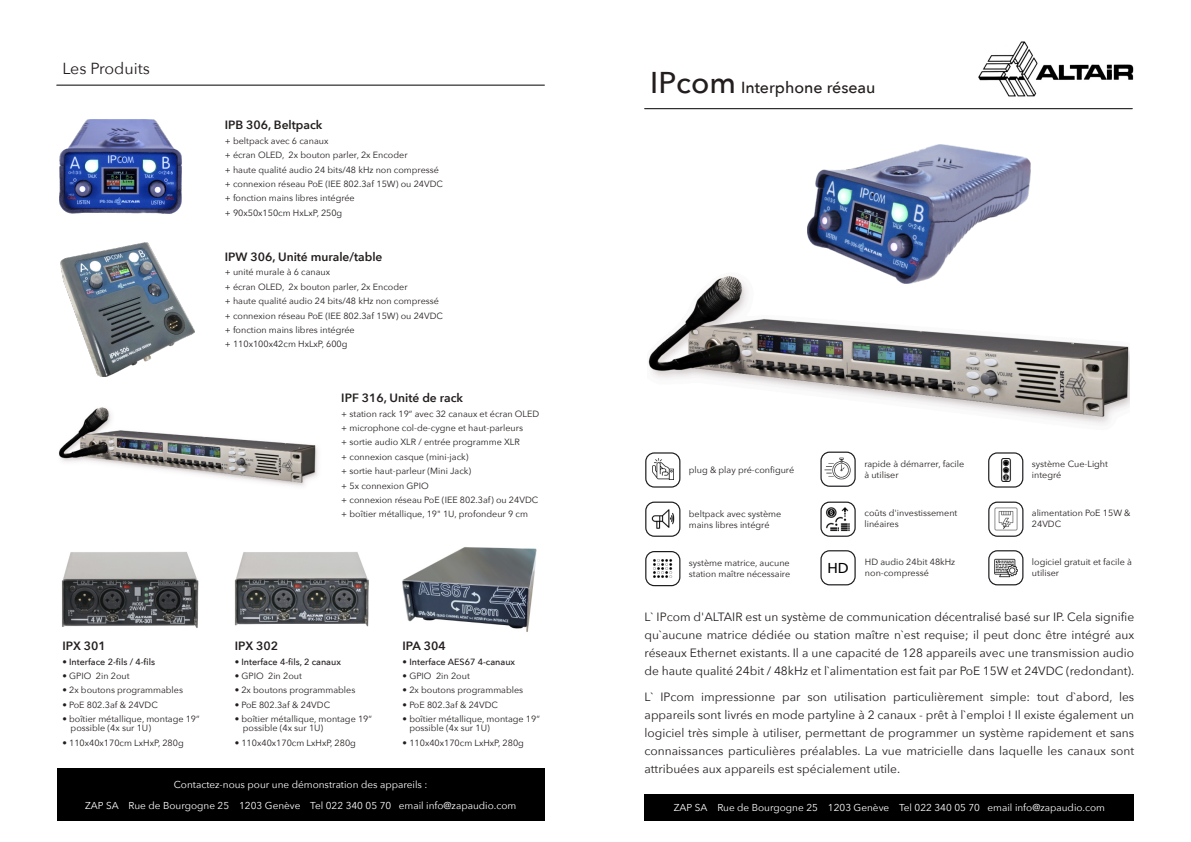
<style>
.page{position:relative;width:1191px;height:842px;background:#fff}
.page>*{position:absolute;margin:0;border:0;box-sizing:border-box;transform-origin:0 0}
.t1{font:500 30px "Avenir Next";color:#231e1d}
.t2{font:500 16px "Avenir Next";color:#231e1d}
.t3{font:16px "Avenir Next";color:#231e1d}
.t4{font:500 14.3px "Avenir Next";color:#000}
.t5{font:12px "Avenir Next";color:#231e1d}
.t6{font:600 12px "Avenir Next";color:#231e1d}
.t7{font:10px "Avenir Next";color:#fff}
.t8{font:9px "Avenir Next";color:#231e1d}
.t9{font:500 9px "Avenir Next";color:#231e1d}
.s1{font-weight:400}
</style>
<div class="page">
<img style="left:978px;top:41px;width:156px;height:56px">
<hr style="left:57px;top:85px;width:487px;height:1px;background:#000">
<hr style="left:644px;top:108px;width:488px;height:1px;background:#000">
<div style="left:57px;top:768px;width:487px;height:53px;background:#000"></div>
<div style="left:644px;top:794px;width:490px;height:27px;background:#000"></div>
<img style="left:62px;top:552px;width:137px;height:76px">
<img style="left:234px;top:552px;width:135px;height:75px">
<img style="left:59px;top:407px;width:259px;height:79px">
<img style="left:648px;top:276px;width:481px;height:148px">
<img style="left:402px;top:547px;width:135px;height:85px">
<div style="left:820px;top:452px;width:35px;height:35px;border:1px solid #1b1b1f;border-radius:9px"></div>
<div style="left:645px;top:502px;width:35px;height:35px;border:1px solid #1b1b1f;border-radius:9px"></div>
<div style="left:645px;top:551px;width:35px;height:35px;border:1px solid #1b1b1f;border-radius:9px"></div>
<div style="left:645px;top:452px;width:35px;height:36px;border:1px solid #1b1b1f;border-radius:9px"></div>
<div style="left:820px;top:502px;width:35px;height:35px;border:1px solid #1b1b1f;border-radius:9px"></div>
<div style="left:988px;top:452px;width:35px;height:36px;border:1px solid #1b1b1f;border-radius:9px"></div>
<div style="left:820px;top:550px;width:35px;height:35px;border:1px solid #1b1b1f;border-radius:9px"></div>
<div style="left:988px;top:550px;width:35px;height:35px;border:1px solid #1b1b1f;border-radius:9px"></div>
<div style="left:988px;top:502px;width:35px;height:35px;border:1px solid #1b1b1f;border-radius:9px"></div>
<img style="left:1001px;top:459px;width:10px;height:22px">
<img style="left:825px;top:507px;width:25px;height:25px">
<img style="left:652px;top:459px;width:21px;height:21px">
<img style="left:653px;top:559px;width:20px;height:19px">
<img style="left:651px;top:509px;width:23px;height:20px">
<img style="left:994px;top:558px;width:23px;height:20px">
<img style="left:994px;top:507px;width:23px;height:24px">
<img style="left:823px;top:454px;width:28px;height:29px">
<img style="left:59px;top:119px;width:123px;height:94px">
<img style="left:807px;top:145px;width:223px;height:138px">
<img style="left:60px;top:242px;width:134px;height:134px">
<p class="t3" style="left:62px;top:58px;width:89px">Les Produits</p>
<p class="t6" style="left:225px;top:117px;width:99px">IPB 306, Beltpack</p>
<p class="t8" style="left:225px;top:135px;width:105px">+ beltpack avec 6 canaux</p>
<p class="t8" style="left:225px;top:149px;width:184px">+ écran OLED, 2x bouton parler, 2x Encoder</p>
<p class="t8" style="left:225px;top:164px;width:216px">+ haute qualité audio 24 bits/48 kHz non compressé</p>
<p class="t8" style="left:225px;top:178px;width:220px">+ connexion réseau PoE (IEE 802.3af 15W) ou 24VDC</p>
<p class="t8" style="left:225px;top:192px;width:131px">+ fonction mains libres intégrée</p>
<p class="t8" style="left:225px;top:207px;width:119px">+ 90x50x150cm HxLxP, 250g</p>
<p class="t6" style="left:225px;top:249px;width:159px">IPW 306, Unité murale/table</p>
<p class="t8" style="left:225px;top:266px;width:107px">+ unité murale à 6 canaux</p>
<p class="t8" style="left:225px;top:281px;width:184px">+ écran OLED, 2x bouton parler, 2x Encoder</p>
<p class="t8" style="left:225px;top:295px;width:216px">+ haute qualité audio 24 bits/48 kHz non compressé</p>
<p class="t8" style="left:225px;top:310px;width:220px">+ connexion réseau PoE (IEE 802.3af 15W) ou 24VDC</p>
<p class="t8" style="left:225px;top:324px;width:131px">+ fonction mains libres intégrée</p>
<p class="t8" style="left:225px;top:338px;width:124px">+ 110x100x42cm HxLxP, 600g</p>
<p class="t6" style="left:341px;top:390px;width:123px">IPF 316, Unité de rack</p>
<p class="t8" style="left:341px;top:407px;width:199px">+ station rack 19“ avec 32 canaux et écran OLED</p>
<p class="t8" style="left:341px;top:422px;width:183px">+ microphone col-de-cygne et haut-parleurs</p>
<p class="t8" style="left:341px;top:436px;width:180px">+ sortie audio XLR / entrée programme XLR</p>
<p class="t8" style="left:341px;top:451px;width:129px">+ connexion casque (mini-jack)</p>
<p class="t8" style="left:341px;top:465px;width:131px">+ sortie haut-parleur (Mini Jack)</p>
<p class="t8" style="left:341px;top:480px;width:89px">+ 5x connexion GPIO</p>
<p class="t8" style="left:341px;top:494px;width:198px">+ connexion réseau PoE (IEE 802.3af) ou 24VDC</p>
<p class="t8" style="left:341px;top:508px;width:188px">+ boîtier métallique, 19" 1U, profondeur 9 cm</p>
<p class="t6" style="left:62px;top:638px;width:45px">IPX 301</p>
<p class="t9" style="left:62px;top:656px;width:94px"><span class="s1">•</span> Interface 2-fils / 4-fils</p>
<p class="t8" style="left:62px;top:670px;width:69px">• GPIO 2in 2out</p>
<p class="t8" style="left:62px;top:684px;width:122px">• 2x boutons programmables</p>
<p class="t8" style="left:62px;top:699px;width:97px">• PoE 802.3af &amp; 24VDC</p>
<p class="t8" style="left:62px;top:713px;width:139px">• boîtier métallique, montage 19“</p>
<p class="t8" style="left:71px;top:722px;width:82px">possible (4x sur 1U)</p>
<p class="t8" style="left:62px;top:737px;width:123px">• 110x40x170cm LxHxP, 280g</p>
<p class="t6" style="left:235px;top:638px;width:45px">IPX 302</p>
<p class="t9" style="left:235px;top:656px;width:108px"><span class="s1">•</span> Interface 4-fils, 2 canaux</p>
<p class="t8" style="left:235px;top:670px;width:69px">• GPIO 2in 2out</p>
<p class="t8" style="left:235px;top:684px;width:122px">• 2x boutons programmables</p>
<p class="t8" style="left:235px;top:699px;width:97px">• PoE 802.3af &amp; 24VDC</p>
<p class="t8" style="left:235px;top:713px;width:139px">• boîtier métallique, montage 19“</p>
<p class="t8" style="left:243px;top:722px;width:82px">possible (4x sur 1U)</p>
<p class="t8" style="left:235px;top:737px;width:123px">• 110x40x170cm LxHxP, 280g</p>
<p class="t6" style="left:402px;top:638px;width:45px">IPA 304</p>
<p class="t9" style="left:402px;top:656px;width:114px"><span class="s1">•</span> Interface AES67 4-canaux</p>
<p class="t8" style="left:402px;top:670px;width:69px">• GPIO 2in 2out</p>
<p class="t8" style="left:402px;top:684px;width:122px">• 2x boutons programmables</p>
<p class="t8" style="left:402px;top:699px;width:97px">• PoE 802.3af &amp; 24VDC</p>
<p class="t8" style="left:402px;top:713px;width:139px">• boîtier métallique, montage 19“</p>
<p class="t8" style="left:409px;top:722px;width:82px">possible (4x sur 1U)</p>
<p class="t8" style="left:402px;top:737px;width:123px">• 110x40x170cm LxHxP, 280g</p>
<p class="t1" style="left:650px;top:63px;width:87px">IPcom</p>
<p class="t2" style="left:741px;top:77px;width:136px">Interphone réseau</p>
<p class="t8" style="left:689px;top:464px;width:107px">plug &amp; play pré-configuré</p>
<p class="t8" style="left:689px;top:508px;width:94px">beltpack avec système</p>
<p class="t8" style="left:689px;top:519px;width:82px">mains libres intégré</p>
<p class="t8" style="left:689px;top:556px;width:102px">système matrice, aucune</p>
<p class="t8" style="left:689px;top:567px;width:103px">station maître nécessaire</p>
<p class="t4" style="left:827px;top:559px;width:23px">HD</p>
<p class="t8" style="left:864px;top:458px;width:101px">rapide à démarrer, facile</p>
<p class="t8" style="left:864px;top:469px;width:36px">à utiliser</p>
<p class="t8" style="left:864px;top:507px;width:94px">coûts d'investissement</p>
<p class="t8" style="left:864px;top:518px;width:36px">linéaires</p>
<p class="t8" style="left:865px;top:556px;width:92px">HD audio 24bit 48kHz</p>
<p class="t8" style="left:865px;top:567px;width:65px">non-compressé</p>
<p class="t8" style="left:1032px;top:458px;width:78px">système Cue-Light</p>
<p class="t8" style="left:1032px;top:469px;width:31px">integré</p>
<p class="t8" style="left:1032px;top:507px;width:100px">alimentation PoE 15W &amp;</p>
<p class="t8" style="left:1032px;top:518px;width:31px">24VDC</p>
<p class="t8" style="left:1032px;top:556px;width:102px">logiciel gratuit et facile à</p>
<p class="t8" style="left:1032px;top:567px;width:29px">utiliser</p>
<p class="t5" style="left:644px;top:609px;width:491px">L` IPcom d'ALTAIR est un système de communication décentralisé basé sur IP. Cela signifie</p>
<p class="t5" style="left:644px;top:627px;width:491px">qu`aucune matrice dédiée ou station maître n`est requise; il peut donc être intégré aux</p>
<p class="t5" style="left:644px;top:645px;width:491px">réseaux Ethernet existants. Il a une capacité de 128 appareils avec une transmission audio</p>
<p class="t5" style="left:644px;top:663px;width:491px">de haute qualité 24bit / 48kHz et l`alimentation est fait par PoE 15W et 24VDC (redondant).</p>
<p class="t5" style="left:644px;top:689px;width:491px">L` IPcom impressionne par son utilisation particulièrement simple: tout d`abord, les</p>
<p class="t5" style="left:644px;top:707px;width:491px">appareils sont livrés en mode partyline à 2 canaux - prêt à l`emploi ! Il existe également un</p>
<p class="t5" style="left:644px;top:725px;width:491px">logiciel très simple à utiliser, permettant de programmer un système rapidement et sans</p>
<p class="t5" style="left:644px;top:743px;width:491px">connaissances particulières préalables. La vue matricielle dans laquelle les canaux sont</p>
<p class="t5" style="left:644px;top:761px;width:257px">attribuées aux appareils est spécialement utile.</p>
<p class="t7" style="left:174px;top:778px;width:255px">Contactez-nous pour une démonstration des appareils :</p>
<p class="t7" style="left:85px;top:799px;width:308px">ZAP SA Rue de Bourgogne 25 1203 Genève Tel 022 340 05 70</p>
<p class="t7" style="left:399px;top:799px;width:119px">email info@zapaudio.com</p>
<p class="t7" style="left:674px;top:801px;width:308px">ZAP SA Rue de Bourgogne 25 1203 Genève Tel 022 340 05 70</p>
<p class="t7" style="left:987px;top:801px;width:119px">email info@zapaudio.com</p>
</div>
